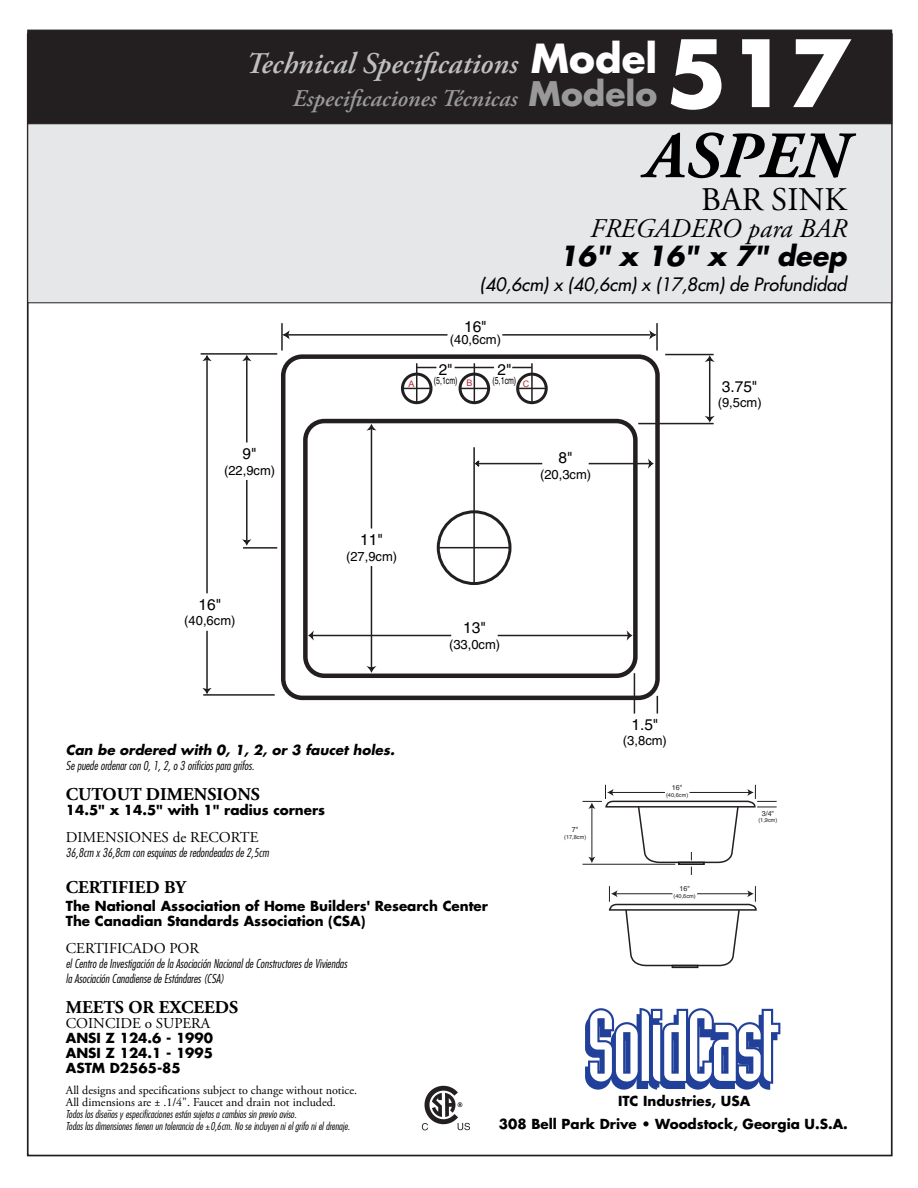
<style>
.page{position:relative;width:918px;height:1188px;background:#fff}
.page>*{position:absolute;margin:0;border:0;box-sizing:border-box;transform-origin:0 0}
.t1{font:700 90px "Futura Std";color:#fff}
.t2{font:italic 700 66px "Adobe Garamond Pro";color:#000}
.t3{font:33px "Adobe Garamond Pro";color:#000}
.t4{font:italic 600 30px "Adobe Garamond Pro";color:#bfbfbf}
.t5{font:italic 27px "Adobe Garamond Pro";color:#000}
.t6{font:italic 700 27px "Futura Std";color:#000}
.t7{font:italic 600 24px "Adobe Garamond Pro";color:#999}
.t8{font:700 18px "Adobe Garamond Pro";color:#000}
.t9{font:italic 500 18px "Futura Std";color:#000}
.t10{font:15.45px "Helvetica LT Std";color:#000}
.t11{font:15px "Adobe Garamond Pro";color:#000}
.t12{font:700 13.5px/15px "Futura Std";color:#000}
.t13{font:italic 700 13.5px "Futura Std";color:#000}
.t14{font:13.05px "Helvetica LT Std";color:#000}
.t15{font:italic 300 condensed 12px/15px "Futura Std";color:#000}
.t16{font:12px/12px "Adobe Garamond Pro";color:#000}
.t17{font:italic 300 condensed 10.5px/12px "Futura Std";color:#000}
.t18{font:italic 300 condensed 10.5px "Futura Std";color:#231f20}
.t19{font:10.05px "Helvetica LT Std";color:#000;scale:.7 1}
.t20{font:9px "Arial";color:#ba242e}
.t21{font:7.2px "Helvetica LT Std";color:#231f20}
.t22{font:5.7px "Helvetica LT Std";color:#231f20}
.s1{font-family:"Futura Std";font-weight:700;font-style:normal;font-size:39px;color:#fff}
.s2{font-family:"Futura Std";font-weight:700;font-style:normal;font-size:33px}
.s3{font-family:"Adobe Garamond Pro";font-weight:400;font-style:normal;font-stretch:normal}
</style>
<div class="page">
<div style="left:28px;top:34px;width:864px;height:269px;background:#e6e7e9"></div>
<div style="left:28px;top:30px;width:864px;height:94px;background:#231f20"></div>
<div style="left:28px;top:30px;width:864px;height:94px;border:1px solid #231f20"></div>
<div style="left:672px;top:965px;width:26px;height:3px;border:2px solid #231f20"></div>
<svg style="left:608px;top:886px;width:149px;height:81px"></svg>
<div style="left:672px;top:885px;width:25px;height:15px;background:#fff"></div>
<svg style="left:582px;top:784px;width:195px;height:91px"></svg>
<div style="left:665px;top:784px;width:25px;height:15px;background:#fff"></div>
<svg style="left:585px;top:1008px;width:196px;height:82px"></svg>
<svg style="left:200px;top:323px;width:515px;height:391px"></svg>
<img style="left:421px;top:1085px;width:49px;height:45px">
<h3 class="t4" style="left:246px;top:46px;width:413px">Technical Specifications <span class="s1">Model</span></h3>
<h3 class="t7" style="left:293px;top:85px;width:366px">Especificaciones Técnicas <span class="s2">Modelo</span></h3>
<h1 class="t1" style="left:666px;top:13px;width:187px">517</h1>
<h2 class="t2" style="left:646px;top:118px;width:203px">ASPEN</h2>
<h3 class="t3" style="left:701px;top:180px;width:147px">BAR SINK</h3>
<h3 class="t5" style="left:590px;top:212px;width:258px">FREGADERO para BAR</h3>
<h3 class="t6" style="left:559px;top:238px;width:289px">16" x 16" x 7" deep</h3>
<h3 class="t9" style="left:480px;top:273px;width:368px">(40,6cm) x (40,6cm) x (17,8cm) de Profundidad</h3>
<p class="t10" style="left:464px;top:318px;width:24px">16"</p>
<p class="t14" style="left:450px;top:332px;width:53px">(40,6cm)</p>
<p class="t10" style="left:243px;top:445px;width:16px">9"</p>
<p class="t14" style="left:224px;top:462px;width:53px">(22,9cm)</p>
<p class="t10" style="left:199px;top:595px;width:24px">16"</p>
<p class="t14" style="left:184px;top:613px;width:53px">(40,6cm)</p>
<p class="t10" style="left:439px;top:360px;width:16px">2"</p>
<p class="t19" style="left:434px;top:375px;width:35px">(5,1cm)</p>
<p class="t10" style="left:722px;top:377px;width:37px">3.75"</p>
<p class="t14" style="left:718px;top:395px;width:45px">(9,5cm)</p>
<p class="t10" style="left:497px;top:360px;width:16px">2"</p>
<p class="t19" style="left:493px;top:375px;width:35px">(5,1cm)</p>
<p class="t20" style="left:409px;top:377px;width:8px">A</p>
<p class="t20" style="left:466px;top:377px;width:8px">B</p>
<p class="t20" style="left:523px;top:377px;width:8px">C</p>
<p class="t10" style="left:559px;top:449px;width:16px">8"</p>
<p class="t14" style="left:540px;top:466px;width:53px">(20,3cm)</p>
<p class="t10" style="left:360px;top:531px;width:24px">11"</p>
<p class="t14" style="left:346px;top:548px;width:53px">(27,9cm)</p>
<p class="t10" style="left:463px;top:619px;width:24px">13"</p>
<p class="t14" style="left:449px;top:636px;width:53px">(33,0cm)</p>
<p class="t13" style="left:66px;top:741px;width:330px">Can be ordered with 0, 1, 2, or 3 faucet holes.</p>
<p class="t15" style="left:66px;top:758px;width:190px">Se puede ordenar con 0, 1, 2, o 3 orificios para grifos.</p>
<h3 class="t8" style="left:66px;top:784px;width:196px">CUTOUT DIMENSIONS</h3>
<p class="t12" style="left:66px;top:802px;width:261px">14.5" x 14.5" with 1" radius corners</p>
<p class="t11" style="left:66px;top:828px;width:194px">DIMENSIONES de RECORTE</p>
<p class="t15" style="left:66px;top:845px;width:204px">36,8cm x 36,8cm con esquinas de redondeadas de 2,5cm</p>
<h3 class="t8" style="left:66px;top:877px;width:121px">CERTIFIED BY</h3>
<p class="t12" style="left:66px;top:898px;width:424px">The National Association of Home Builders' Research Center<br>The Canadian Standards Association (CSA)</p>
<p class="t11" style="left:66px;top:939px;width:135px">CERTIFICADO POR</p>
<p class="t15" style="left:66px;top:956px;width:283px">el Centro de Investigación de la Asociación Nacional de Constructores de Viviendas la Asociación Canadiense de Estándares (CSA)</p>
<h3 class="t8" style="left:66px;top:997px;width:174px">MEETS OR EXCEEDS</h3>
<p class="t11" style="left:66px;top:1014px;width:146px">COINCIDE o SUPERA</p>
<p class="t12" style="left:66px;top:1030px;width:149px;text-align:justify">ANSI Z 124.6 - 1990<br>ANSI Z 124.1 - 1995<br>ASTM D2565-85</p>
<p class="t16" style="left:66px;top:1084px;width:293px">All designs and specifications subject to change without notice.<br>All dimensions are ± .1/4". Faucet and drain not included.</p>
<p class="t17" style="left:66px;top:1108px;width:286px">Todos los disenos y especificaciones están sujetos a cambios sin previo aviso.<br>Todas las dimensiones tienen un tolerancia de <span class="s3">±</span>0,6cm. No se incluyen ni el grifo ni el drenaje.</p>
<p class="t18" style="left:107px;top:1103px;width:6px">~</p>
<p class="t10" style="left:631px;top:715px;width:29px">1.5"</p>
<p class="t14" style="left:623px;top:733px;width:45px">(3,8cm)</p>
<p class="t21" style="left:572px;top:825px;width:8px">7"</p>
<p class="t22" style="left:564px;top:833px;width:24px">(17,8cm)</p>
<p class="t21" style="left:672px;top:783px;width:12px">16"</p>
<p class="t22" style="left:666px;top:792px;width:24px">(40,6cm)</p>
<p class="t21" style="left:679px;top:885px;width:12px">16"</p>
<p class="t22" style="left:674px;top:893px;width:24px">(40,6cm)</p>
<p class="t21" style="left:762px;top:809px;width:14px">3/4"</p>
<p class="t22" style="left:758px;top:817px;width:21px">(1,9cm)</p>
<p class="t12" style="left:618px;top:1093px;width:134px">ITC Industries, USA</p>
<p class="t12" style="left:499px;top:1117px;width:350px">308 Bell Park Drive • Woodstock, Georgia U.S.A.</p>
</div>
